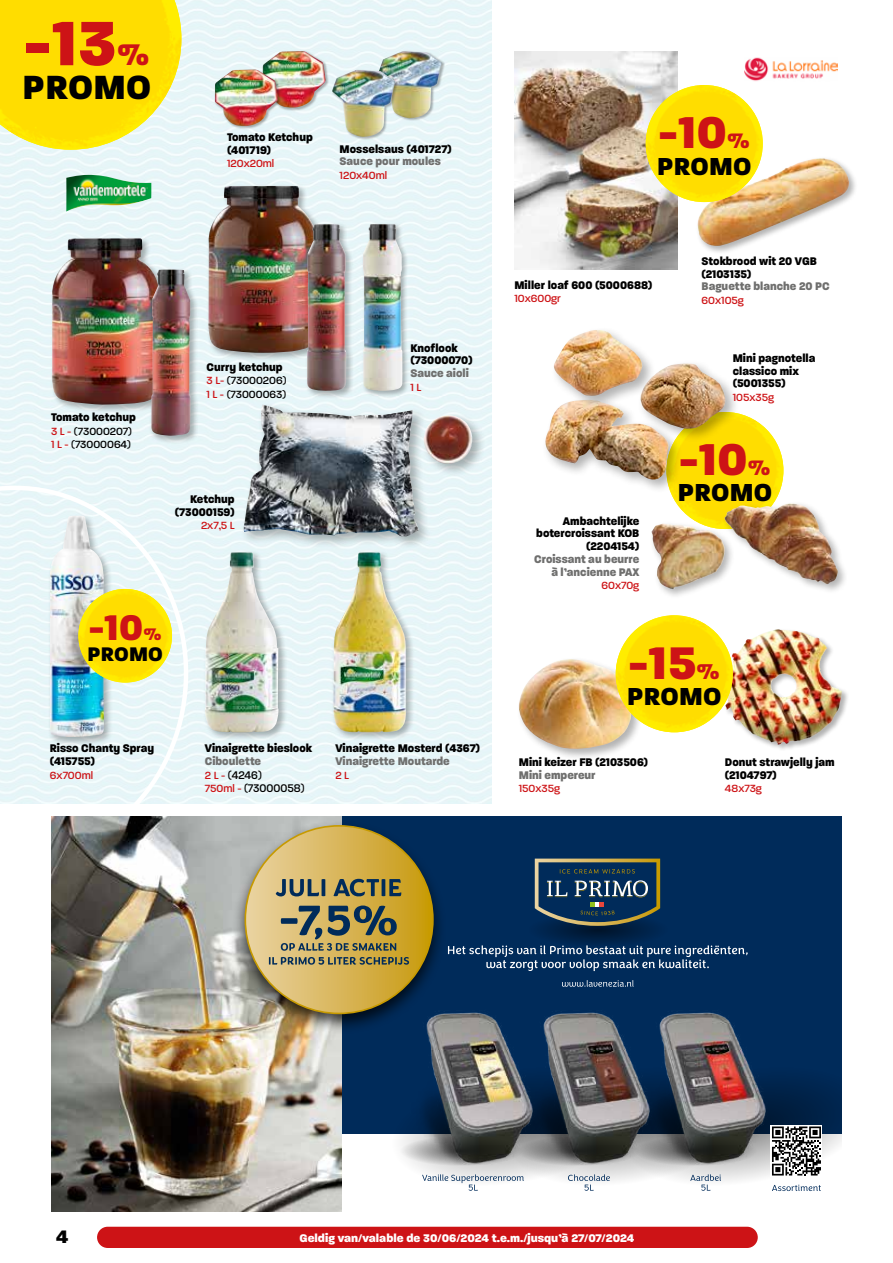
<style>
.page{position:relative;width:893px;height:1263px;background:#fff}
.page>*{position:absolute;margin:0;border:0;box-sizing:border-box;transform-origin:0 0}
.t1{font:800 67.65px "Paralucent";color:#cd1316}
.t2{font:800 49.35px "Paralucent";color:#cd1316}
.t3{font:800 48.15px "Paralucent";color:#cd1316}
.t4{font:800 38.55px "Paralucent";color:#cd1316}
.t5{font:800 36.3px "Paralucent";letter-spacing:.01em;color:#000}
.t6{font:800 26.55px "Paralucent";letter-spacing:.01em;color:#000}
.t7{font:800 21.3px "Paralucent";letter-spacing:.01em;color:#000}
.t8{font:800 19.5px "Paralucent";color:#000}
.t9{font:800 12px/12.8px "Paralucent";color:#000;scale:.95 1}
.t10{font:800 12px/12.8px "Paralucent";color:#6f6f6e;text-align:right;scale:.95 1}
.t11{font:800 12px "Paralucent";color:#fff}
.t12{font:500 12px/13.5px "Paralucent";color:#000;scale:.95 1}
.t13{font:500 11.25px "Paralucent";color:#cd1316}
.t14{font:500 11.25px/13.5px "Paralucent";color:#000}
.s1{font-size:32.25px}
.s2{color:#cd1316}
.s3{font-size:18.15px}
.s4{font-weight:800;color:#6f6f6e}
.s5{font-size:11.25px;color:#cd1316}
.s6{font-size:22.65px}
.s7{font-size:23.1px}
</style>
<div class="page">
<div style="left:97px;top:1227px;width:661px;height:21px;background:#cd1316;border-radius:11px"></div>
<div style="left:724px;top:628px;width:125px;height:124px;background:#000;opacity:.3"></div>
<img style="left:725px;top:629px;width:117px;height:116px">
<div style="left:516px;top:656px;width:127px;height:104px;background:#000;opacity:.3"></div>
<img style="left:519px;top:659px;width:112px;height:91px">
<img style="left:0;top:0;width:491px;height:804px">
<img style="left:514px;top:51px;width:164px;height:219px">
<div style="left:696px;top:156px;width:162px;height:99px;background:#000;opacity:.3"></div>
<img style="left:696px;top:158px;width:155px;height:88px">
<img style="left:666px;top:412px;width:117px;height:117px;border-radius:59px">
<div style="left:649px;top:501px;width:200px;height:99px;background:#000;opacity:.3"></div>
<img style="left:652px;top:503px;width:186px;height:86px">
<img style="left:616px;top:615px;width:117px;height:117px;border-radius:59px">
<img style="left:646px;top:85px;width:117px;height:117px;border-radius:59px">
<img style="left:744px;top:57px;width:93px;height:24px">
<div style="left:542px;top:360px;width:198px;height:134px;background:#000;opacity:.3"></div>
<img style="left:542px;top:363px;width:183px;height:117px">
<div style="left:551px;top:326px;width:105px;height:84px;background:#000;opacity:.3"></div>
<img style="left:554px;top:330px;width:90px;height:68px">
<div style="left:203px;top:550px;width:84px;height:191px;background:#000;opacity:.3"></div>
<img style="left:205px;top:552px;width:74px;height:180px">
<div style="left:331px;top:550px;width:84px;height:191px;background:#000;opacity:.3"></div>
<img style="left:333px;top:552px;width:73px;height:180px">
<div style="left:262px;top:50px;width:67px;height:61px;background:#000;opacity:.3"></div>
<img style="left:262px;top:51px;width:64px;height:57px">
<div style="left:378px;top:50px;width:67px;height:72px;background:#000;opacity:.3"></div>
<img style="left:378px;top:51px;width:64px;height:68px">
<div style="left:241px;top:402px;width:245px;height:148px;background:#000;opacity:.3"></div>
<img style="left:244px;top:404px;width:230px;height:133px">
<div style="left:207px;top:184px;width:117px;height:177px;background:#000;opacity:.3"></div>
<img style="left:207px;top:186px;width:111px;height:167px">
<div style="left:361px;top:222px;width:49px;height:176px;background:#000;opacity:.3"></div>
<img style="left:363px;top:224px;width:40px;height:167px">
<img style="left:0;top:0;width:181px;height:150px">
<div style="left:214px;top:69px;width:67px;height:60px;background:#000;opacity:.3"></div>
<img style="left:215px;top:69px;width:63px;height:57px">
<div style="left:332px;top:69px;width:67px;height:71px;background:#000;opacity:.3"></div>
<img style="left:332px;top:70px;width:63px;height:68px">
<svg style="left:0;top:486px;width:188px;height:318px"></svg>
<div style="left:342px;top:816px;width:500px;height:317px;background:#002b5a"></div>
<img style="left:51px;top:816px;width:291px;height:396px">
<div style="left:232px;top:820px;width:215px;height:215px;background:#000;opacity:.75"></div>
<svg style="left:245px;top:826px;width:188px;height:187px;background:#d8b556"></svg>
<svg style="left:448px;top:858px;width:300px;height:113px"></svg>
<img style="left:659px;top:1012px;width:89px;height:51px">
<img style="left:543px;top:1012px;width:89px;height:51px">
<img style="left:410px;top:1000px;width:105px;height:63px">
<svg style="left:562px;top:980px;width:72px;height:7px"></svg>
<svg style="left:269px;top:957px;width:140px;height:8px"></svg>
<svg style="left:281px;top:905px;width:116px;height:46px;background:#8e865b"></svg>
<svg style="left:276px;top:879px;width:125px;height:18px"></svg>
<svg style="left:380px;top:1063px;width:462px;height:129px"></svg>
<div style="left:50px;top:237px;width:118px;height:176px;background:#000;opacity:.3"></div>
<img style="left:51px;top:238px;width:109px;height:167px">
<div style="left:150px;top:268px;width:49px;height:176px;background:#000;opacity:.3"></div>
<img style="left:151px;top:269px;width:40px;height:167px">
<div style="left:305px;top:222px;width:49px;height:177px;background:#000;opacity:.3"></div>
<img style="left:307px;top:224px;width:39px;height:167px">
<img style="left:66px;top:175px;width:85px;height:36px">
<h1 class="t1" style="left:24px;top:2px;width:127px">-13<span class="s1">%</span></h1>
<h3 class="t5" style="left:23px;top:65px;width:130px">PROMO</h3>
<p class="t9" style="left:227px;top:131px;width:92px">Tomato Ketchup (401719)</p>
<p class="t13" style="left:227px;top:157px;width:49px">120x20ml</p>
<p class="t9" style="left:340px;top:142px;width:119px">Mosselsaus (401727)</p>
<p class="t10" style="left:340px;top:155px;width:108px">Sauce pour moules</p>
<p class="t13" style="left:340px;top:168px;width:49px">120x40ml</p>
<p class="t9" style="left:51px;top:411px;width:91px">Tomato ketchup</p>
<p class="t14" style="left:51px;top:424px;width:82px"><span class="s2">3 L -</span> (73000207)<br><span class="s2">1 L -</span> (73000064)</p>
<p class="t9" style="left:207px;top:361px;width:82px">Curry ketchup</p>
<p class="t14" style="left:207px;top:374px;width:82px"><span class="s2">3 L-</span> (73000206)<br><span class="s2">1 L -</span> (73000063)</p>
<p class="t9" style="left:175px;top:492px;width:64px;text-align:right">Ketchup (73000159)</p>
<p class="t13" style="left:201px;top:519px;width:35px">2x7,5 L</p>
<p class="t9" style="left:410px;top:341px;width:67px">Knoflook (73000070)</p>
<p class="t10" style="left:410px;top:367px;width:63px">Sauce aioli</p>
<p class="t13" style="left:410px;top:380px;width:12px">1 L</p>
<h3 class="t4" style="left:89px;top:604px;width:75px">-10<span class="s3">%</span></h3>
<h3 class="t7" style="left:87px;top:641px;width:77px">PROMO</h3>
<p class="t9" style="left:50px;top:742px;width:111px">Risso Chanty Spray (415755)</p>
<p class="t13" style="left:50px;top:768px;width:45px">6x700ml</p>
<p class="t9" style="left:205px;top:742px;width:114px">Vinaigrette bieslook</p>
<p class="t12" style="left:205px;top:754px;width:106px"><span class="s4">Ciboulette<br></span><span class="s5">2 L -</span> (4246)<br><span class="s5">750ml -</span> (73000058)</p>
<p class="t9" style="left:335px;top:742px;width:154px">Vinaigrette Mosterd (4367)</p>
<p class="t10" style="left:335px;top:755px;width:122px">Vinaigrette Moutarde</p>
<p class="t13" style="left:335px;top:768px;width:15px">2 L</p>
<h3 class="t3" style="left:659px;top:104px;width:93px">-10<span class="s6">%</span></h3>
<h3 class="t6" style="left:657px;top:150px;width:96px">PROMO</h3>
<p class="t9" style="left:514px;top:279px;width:147px">Miller loaf 600 (5000688)</p>
<p class="t13" style="left:514px;top:292px;width:48px">10x600gr</p>
<p class="t9" style="left:536px;top:514px;width:110px;text-align:right">Ambachtelijke botercroissant KOB (2204154)</p>
<p class="t10" style="left:534px;top:553px;width:112px">Croissant au beurre à l’ancienne PAX</p>
<p class="t13" style="left:602px;top:579px;width:39px">60x70g</p>
<p class="t9" style="left:702px;top:255px;width:123px">Stokbrood wit 20 VGB (2103135)</p>
<p class="t10" style="left:702px;top:280px;width:136px">Baguette blanche 20 PC</p>
<p class="t13" style="left:702px;top:293px;width:44px">60x105g</p>
<p class="t9" style="left:733px;top:351px;width:88px">Mini pagnotella classico mix (5001355)</p>
<p class="t13" style="left:733px;top:390px;width:43px">105x35g</p>
<h3 class="t3" style="left:679px;top:431px;width:93px">-10<span class="s6">%</span></h3>
<h3 class="t6" style="left:678px;top:477px;width:96px">PROMO</h3>
<h2 class="t2" style="left:629px;top:633px;width:93px">-15<span class="s7">%</span></h2>
<h3 class="t6" style="left:627px;top:680px;width:96px">PROMO</h3>
<p class="t9" style="left:519px;top:755px;width:138px">Mini keizer FB (2103506)</p>
<p class="t10" style="left:519px;top:768px;width:82px">Mini empereur</p>
<p class="t13" style="left:519px;top:782px;width:43px">150x35g</p>
<p class="t9" style="left:725px;top:755px;width:117px">Donut strawjelly jam (2104797)</p>
<p class="t13" style="left:725px;top:782px;width:39px">48x73g</p>
<h3 class="t8" style="left:56px;top:1225px;width:14px">4</h3>
<p class="t11" style="left:299px;top:1231px;width:336px">Geldig van/valable de 30/06/2024 t.e.m./jusqu’à 27/07/2024</p>
</div>
